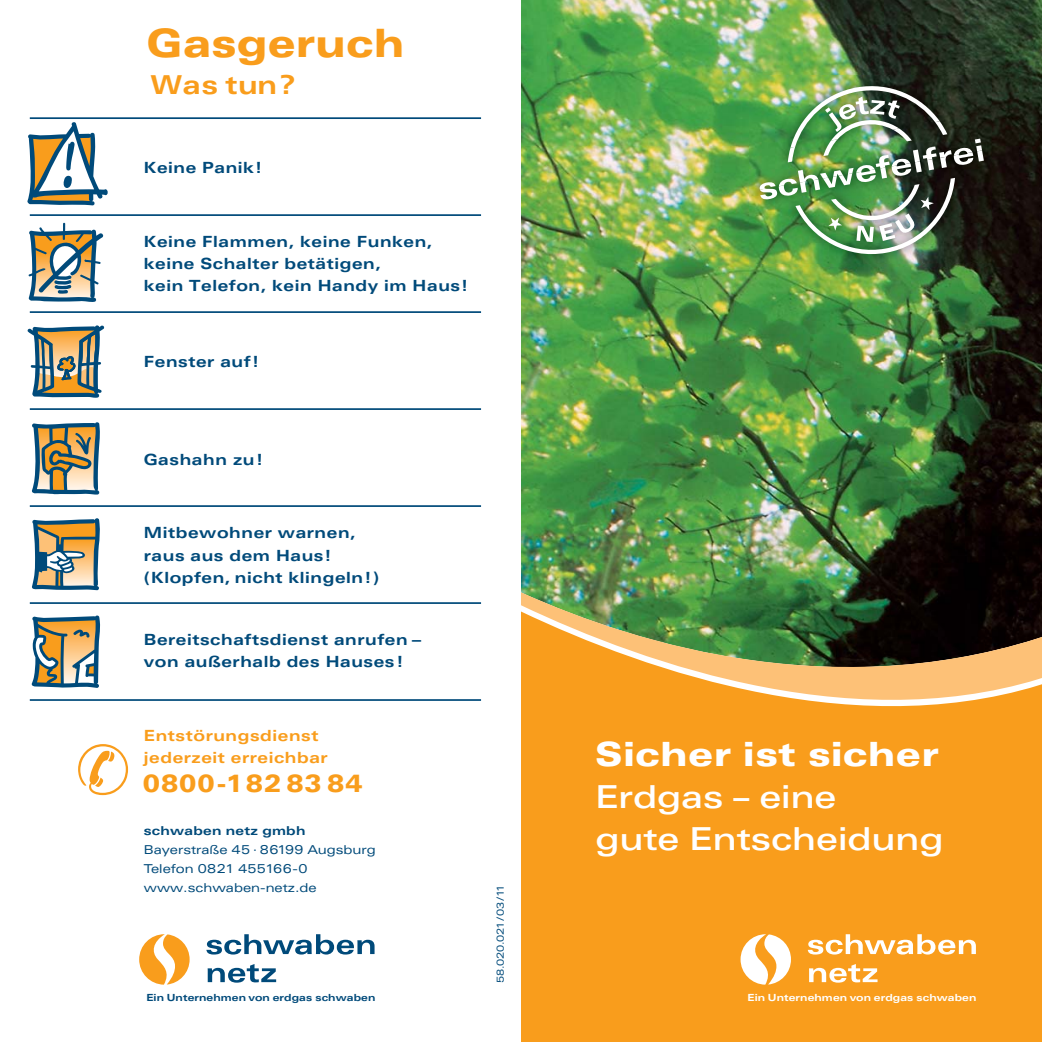
<style>
.page{position:relative;width:1042px;height:1042px;background:#fff}
.page>*{position:absolute;margin:0;border:0;box-sizing:border-box;transform-origin:0 0}
.t1{font:800 39.02px "LT Univers Extd";letter-spacing:.02em;color:#f99d1c}
.t2{font:800 33.43px "LT Univers Extd";letter-spacing:.02em;color:#fff}
.t3{font:500 31.68px/42px "LT Univers Extd";color:#fff}
.t4{font:700 26.07px "LT Univers Extd";letter-spacing:.02em;color:#f99d1c}
.t5{font:800 23.97px "LT Univers Extd";letter-spacing:.04em;color:#f99d1c}
.t6{font:700 15.4px/22.2px "LT Univers Extd";letter-spacing:.04em;color:#004a7a}
.t7{font:700 15.4px/22.2px "LT Univers Extd";letter-spacing:.04em;color:#f99d1c}
.t8{font:12.25px/19.2px "LT Univers Extd";color:#004a7a}
.t9{font:700 12.25px "LT Univers Extd";letter-spacing:.02em;color:#004a7a}
.t10{font:700 9.8px "LT Univers Extd";letter-spacing:.01em;color:#004a7a}
.t11{font:700 9.8px "LT Univers Extd";letter-spacing:.01em;color:#fff}
.t12{font:9.62px "LT Univers Extd";color:#004a7a}
</style>
<div class="page">
<img style="left:521px;top:0;width:521px;height:592px">
<img style="left:521px;top:592px;width:521px;height:19px">
<svg style="left:521px;top:611px;width:521px;height:431px;background:#e69825"></svg>
<svg style="left:27px;top:325px;width:78px;height:73px"></svg>
<svg style="left:27px;top:122px;width:81px;height:84px"></svg>
<svg style="left:28px;top:222px;width:76px;height:80px"></svg>
<svg style="left:31px;top:422px;width:69px;height:72px;background:#96937b"></svg>
<svg style="left:32px;top:518px;width:68px;height:72px;background:#9c9a83"></svg>
<svg style="left:31px;top:615px;width:70px;height:73px"></svg>
<hr style="left:30px;top:117px;width:451px;height:2px;background:#004a7a">
<hr style="left:30px;top:214px;width:451px;height:2px;background:#004a7a">
<hr style="left:30px;top:311px;width:451px;height:2px;background:#004a7a">
<hr style="left:30px;top:408px;width:451px;height:2px;background:#004a7a">
<hr style="left:30px;top:505px;width:451px;height:2px;background:#004a7a">
<hr style="left:30px;top:602px;width:451px;height:2px;background:#004a7a">
<hr style="left:30px;top:699px;width:451px;height:2px;background:#004a7a">
<img style="left:749px;top:76px;width:242px;height:187px">
<img style="left:759px;top:82px;width:225px;height:177px">
<svg style="left:208px;top:964px;width:68px;height:18px"></svg>
<svg style="left:139px;top:934px;width:51px;height:50px"></svg>
<svg style="left:206px;top:934px;width:168px;height:20px"></svg>
<svg style="left:809px;top:964px;width:68px;height:18px"></svg>
<svg style="left:740px;top:934px;width:51px;height:50px"></svg>
<svg style="left:808px;top:934px;width:168px;height:20px"></svg>
<h1 class="t1" style="left:147px;top:25px;width:259px">Gasgeruch</h1>
<h3 class="t4" style="left:150px;top:73px;width:147px">Was tun?</h3>
<p class="t6" style="left:144px;top:157px;width:120px">Keine Panik!</p>
<p class="t6" style="left:144px;top:231px;width:326px">Keine Flammen, keine Funken, keine Schalter betätigen,<br>kein Telefon, kein Handy im Haus!</p>
<p class="t6" style="left:144px;top:351px;width:117px">Fenster auf!</p>
<p class="t6" style="left:144px;top:449px;width:121px">Gashahn zu!</p>
<p class="t6" style="left:144px;top:523px;width:237px">Mitbewohner warnen, raus aus dem Haus! (Klopfen, nicht klingeln!)</p>
<p class="t6" style="left:144px;top:629px;width:280px">Bereitschaftsdienst anrufen — von außerhalb des Hauses!</p>
<p class="t7" style="left:144px;top:725px;width:185px">Entstörungsdienst jederzeit erreichbar</p>
<h3 class="t5" style="left:143px;top:772px;width:221px">0800-182 83 84</h3>
<p class="t9" style="left:144px;top:824px;width:163px">schwaben netz gmbh</p>
<p class="t8" style="left:144px;top:840px;width:233px">Bayerstraße 45 · 86199 Augsburg<br>Telefon 0821 455166-0 www.schwaben-netz.de</p>
<p class="t12" style="left:496px;top:983px;width:100px;rotate:-90deg">58.020.021/03/11</p>
<h2 class="t2" style="left:595px;top:738px;width:345px">Sicher ist sicher</h2>
<h3 class="t3" style="left:595px;top:777px;width:350px">Erdgas – eine<br>gute Entscheidung</h3>
<p class="t10" style="left:146px;top:993px;width:230px">Ein Unternehmen von erdgas schwaben</p>
<p class="t11" style="left:747px;top:993px;width:230px">Ein Unternehmen von erdgas schwaben</p>
</div>
